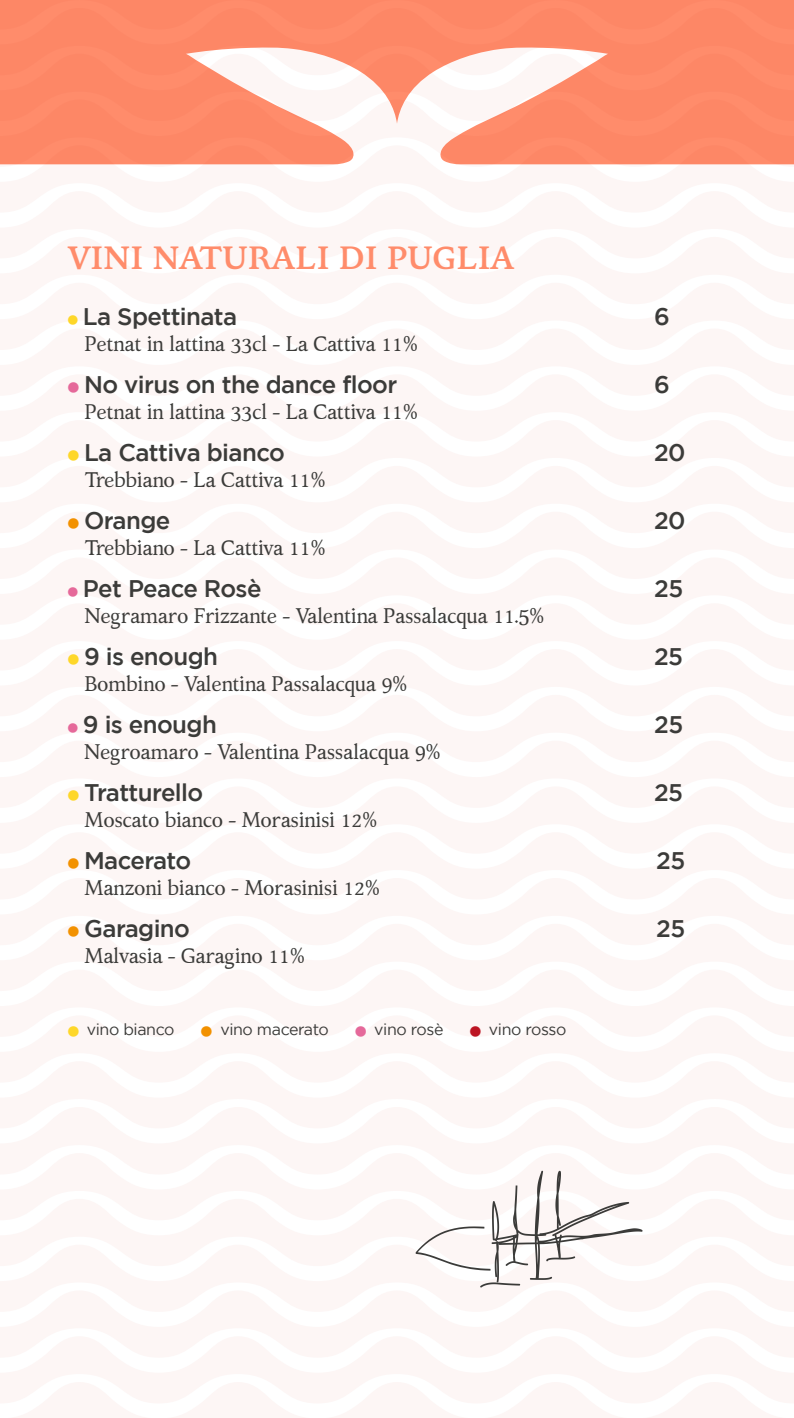
<style>
.page{position:relative;width:794px;height:1418px;background:#fff}
.page>*{position:absolute;margin:0;border:0;box-sizing:border-box;transform-origin:0 0}
.t1{font:700 32px "Kelvinch";color:#ff8c6b}
.t2{font:500 24px "Gotham";letter-spacing:-.025em;color:#3b3b39}
.t3{font:21px "Kelvinch";letter-spacing:-.025em;color:#3b3b39}
.t4{font:16px "Gotham";letter-spacing:-.025em;color:#3b3b39}
.s1{font-family:"Kelvinch";font-weight:400;font-size:14.4px;color:#fed729}
.s2{font-family:"Kelvinch";font-weight:400;font-size:16px;color:#e5699a}
.s3{font-family:"Kelvinch";font-weight:400;font-size:16px;color:#fed729}
.s4{font-family:"Kelvinch";font-weight:400;font-size:16px;color:#f29100}
.s5{font-family:"Kelvinch";font-weight:400;font-size:14.4px;color:#e5699a}
.s6{font-family:"Kelvinch";color:#fed729}
.s7{font-family:"Kelvinch";color:#f29100}
.s8{font-family:"Kelvinch";color:#e5699a}
.s9{font-family:"Kelvinch";color:#bc1523}
</style>
<div class="page">
<svg style="left:0;top:0;width:794px;height:164px;fill:#fd8766"></svg>
<h1 class="t1" style="left:67px;top:234px;width:448px">VINI NATURALI DI PUGLIA</h1>
<p class="t2" style="left:67px;top:302px;width:171px"><span class="s1">●</span> La Spettinata</p>
<p class="t2" style="left:654px;top:302px;width:17px">6</p>
<p class="t3" style="left:85px;top:328px;width:335px">Petnat in lattina 33cl - La Cattiva 11%</p>
<p class="t2" style="left:67px;top:370px;width:331px"><span class="s2">●</span> No virus on the dance floor</p>
<p class="t2" style="left:654px;top:370px;width:17px">6</p>
<p class="t3" style="left:85px;top:396px;width:335px">Petnat in lattina 33cl - La Cattiva 11%</p>
<p class="t2" style="left:67px;top:438px;width:219px"><span class="s3">●</span> La Cattiva bianco</p>
<p class="t2" style="left:654px;top:438px;width:33px">20</p>
<p class="t3" style="left:85px;top:464px;width:243px">Trebbiano - La Cattiva 11%</p>
<p class="t2" style="left:67px;top:506px;width:104px"><span class="s4">●</span> Orange</p>
<p class="t2" style="left:654px;top:506px;width:33px">20</p>
<p class="t3" style="left:85px;top:532px;width:243px">Trebbiano - La Cattiva 11%</p>
<p class="t2" style="left:67px;top:574px;width:196px"><span class="s5">●</span> Pet Peace Rosè</p>
<p class="t2" style="left:654px;top:574px;width:31px">25</p>
<p class="t3" style="left:85px;top:600px;width:461px">Negramaro Frizzante - Valentina Passalacqua 11.5%</p>
<p class="t2" style="left:67px;top:642px;width:152px"><span class="s3">●</span> 9 is enough</p>
<p class="t2" style="left:654px;top:642px;width:31px">25</p>
<p class="t3" style="left:85px;top:668px;width:324px">Bombino - Valentina Passalacqua 9%</p>
<p class="t2" style="left:67px;top:710px;width:151px"><span class="s5">●</span> 9 is enough</p>
<p class="t2" style="left:654px;top:710px;width:31px">25</p>
<p class="t3" style="left:84px;top:736px;width:358px">Negroamaro - Valentina Passalacqua 9%</p>
<p class="t2" style="left:67px;top:778px;width:137px"><span class="s3">●</span> Tratturello</p>
<p class="t2" style="left:654px;top:778px;width:31px">25</p>
<p class="t3" style="left:85px;top:804px;width:294px">Moscato bianco - Morasinisi 12%</p>
<p class="t2" style="left:67px;top:846px;width:125px"><span class="s4">●</span> Macerato</p>
<p class="t2" style="left:656px;top:846px;width:31px">25</p>
<p class="t3" style="left:85px;top:872px;width:297px">Manzoni bianco - Morasinisi 12%</p>
<p class="t2" style="left:67px;top:914px;width:124px"><span class="s4">●</span> Garagino</p>
<p class="t2" style="left:656px;top:914px;width:31px">25</p>
<p class="t3" style="left:85px;top:940px;width:222px">Malvasia - Garagino 11%</p>
<p class="t4" style="left:67px;top:1020px;width:109px"><span class="s6">●</span> vino bianco</p>
<p class="t4" style="left:201px;top:1020px;width:130px"><span class="s7">●</span> vino macerato</p>
<p class="t4" style="left:355px;top:1020px;width:90px"><span class="s8">●</span> vino rosè</p>
<p class="t4" style="left:469px;top:1020px;width:98px"><span class="s9">●</span> vino rosso</p>
</div>
